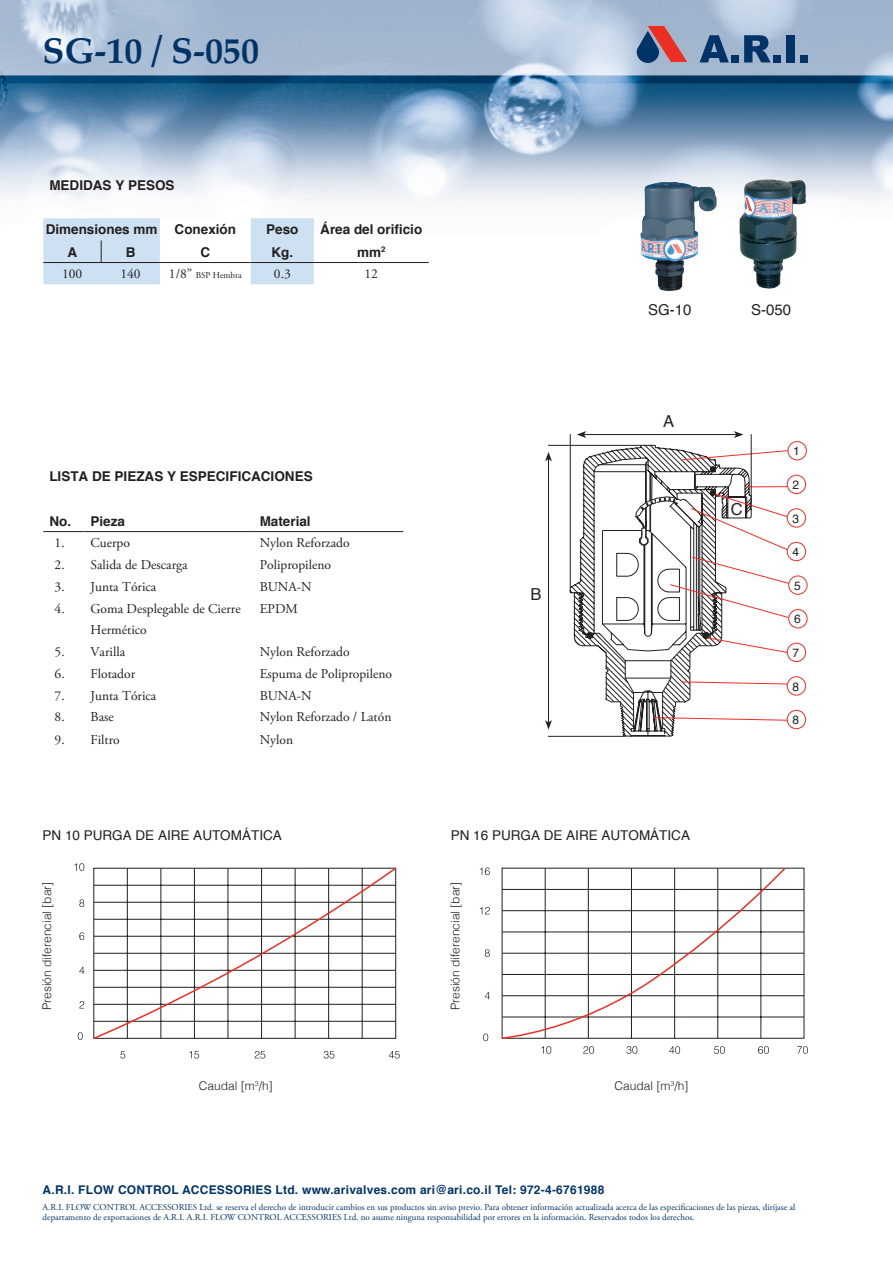
<style>
.page{position:relative;width:893px;height:1263px;background:#fff}
.page>*{position:absolute;margin:0;border:0;box-sizing:border-box;transform-origin:0 0}
.t1{font:700 36px "Palatino";color:#003367}
.t2{font:16.5px "Helvetica";color:#231f20}
.t3{font:15px "Helvetica";color:#231f20}
.t4{font:13.5px "Adobe Garamond Pro";color:#231f20}
.t5{font:700 13.5px "Helvetica";color:#231f20}
.t6{font:13.5px "Helvetica";color:#231f20}
.t7{font:700 12px "Helvetica";letter-spacing:.02em;color:#003367}
.t8{font:300 12px "Helvetica";color:#231f20}
.t9{font:12px "Helvetica";color:#231f20}
.t10{font:9px/10.8px "Adobe Garamond Pro";color:#003367}
.t11{font:9px "Adobe Garamond Pro";color:#231f20}
.t12{font:700 7.8px "Helvetica";color:#231f20}
.t13{font:300 7.05px "Helvetica";color:#231f20}
</style>
<div class="page">
<img style="left:0;top:0;width:893px;height:285px">
<svg style="left:635px;top:26px;width:52px;height:37px;background:#946e82"></svg>
<svg style="left:699px;top:35px;width:30px;height:27px"></svg>
<div style="left:731px;top:55px;width:8px;height:7px;background:#003367"></div>
<svg style="left:744px;top:35px;width:27px;height:27px"></svg>
<div style="left:773px;top:55px;width:8px;height:7px;background:#003367"></div>
<div style="left:786px;top:35px;width:8px;height:27px;background:#003367"></div>
<div style="left:800px;top:55px;width:8px;height:7px;background:#003367"></div>
<hr style="left:43px;top:531px;width:42px;height:1px;background:#231f20">
<hr style="left:85px;top:531px;width:169px;height:1px;background:#231f20">
<hr style="left:254px;top:531px;width:149px;height:1px;background:#231f20">
<hr style="left:314px;top:262px;width:115px;height:1px;background:#231f20">
<svg style="left:43px;top:218px;width:271px;height:66px"></svg>
<hr style="left:43px;top:262px;width:58px;height:1px;background:#231f20">
<div style="left:787px;top:542px;width:19px;height:19px;border:1px solid #ee2e22;border-radius:50%"></div>
<div style="left:787px;top:508px;width:19px;height:19px;border:1px solid #ee2e22;border-radius:50%"></div>
<div style="left:787px;top:475px;width:19px;height:19px;border:1px solid #ee2e22;border-radius:50%"></div>
<div style="left:788px;top:441px;width:19px;height:19px;border:1px solid #ee2e22;border-radius:50%"></div>
<div style="left:788px;top:576px;width:19px;height:19px;border:1px solid #ee2e22;border-radius:50%"></div>
<div style="left:788px;top:609px;width:19px;height:19px;border:1px solid #ee2e22;border-radius:50%"></div>
<div style="left:787px;top:643px;width:19px;height:19px;border:1px solid #ee2e22;border-radius:50%"></div>
<div style="left:787px;top:676px;width:19px;height:19px;border:1px solid #ee2e22;border-radius:50%"></div>
<div style="left:787px;top:710px;width:19px;height:19px;border:1px solid #ee2e22;border-radius:50%"></div>
<hr style="left:570px;top:434px;width:1px;height:153px;background:#231f20">
<hr style="left:548px;top:445px;width:93px;height:1px;background:#231f20">
<hr style="left:548px;top:736px;width:77px;height:1px;background:#231f20">
<hr style="left:548px;top:459px;width:1px;height:263px;background:#231f20">
<svg style="left:545px;top:452px;width:7px;height:9px"></svg>
<svg style="left:545px;top:720px;width:7px;height:9px"></svg>
<svg style="left:574px;top:431px;width:219px;height:306px"></svg>
<img style="left:736px;top:177px;width:71px;height:112px">
<img style="left:636px;top:174px;width:84px;height:117px">
<svg style="left:483px;top:1033px;width:5px;height:8px"></svg>
<svg style="left:541px;top:1046px;width:10px;height:8px"></svg>
<svg style="left:626px;top:1046px;width:11px;height:8px"></svg>
<svg style="left:583px;top:1046px;width:11px;height:8px"></svg>
<svg style="left:669px;top:1046px;width:11px;height:8px"></svg>
<svg style="left:714px;top:1046px;width:11px;height:8px"></svg>
<svg style="left:758px;top:1046px;width:11px;height:8px"></svg>
<svg style="left:797px;top:1046px;width:11px;height:8px"></svg>
<svg style="left:485px;top:992px;width:5px;height:7px"></svg>
<svg style="left:485px;top:949px;width:5px;height:8px"></svg>
<svg style="left:480px;top:907px;width:10px;height:7px"></svg>
<svg style="left:480px;top:867px;width:10px;height:8px"></svg>
<hr style="left:502px;top:1017px;width:302px;height:1px;background:#231f20">
<hr style="left:502px;top:995px;width:302px;height:1px;background:#231f20">
<hr style="left:502px;top:974px;width:302px;height:1px;background:#231f20">
<hr style="left:502px;top:953px;width:302px;height:1px;background:#231f20">
<hr style="left:502px;top:932px;width:302px;height:1px;background:#231f20">
<hr style="left:502px;top:910px;width:302px;height:1px;background:#231f20">
<hr style="left:502px;top:889px;width:302px;height:1px;background:#231f20">
<svg style="left:501px;top:867px;width:285px;height:172px"></svg>
<svg style="left:78px;top:1032px;width:5px;height:8px"></svg>
<svg style="left:189px;top:1051px;width:10px;height:7px"></svg>
<svg style="left:120px;top:1051px;width:5px;height:7px"></svg>
<svg style="left:255px;top:1051px;width:10px;height:7px"></svg>
<svg style="left:324px;top:1051px;width:10px;height:7px"></svg>
<svg style="left:389px;top:1051px;width:11px;height:7px"></svg>
<svg style="left:79px;top:1001px;width:5px;height:7px"></svg>
<svg style="left:79px;top:967px;width:5px;height:7px"></svg>
<svg style="left:79px;top:899px;width:5px;height:8px"></svg>
<svg style="left:79px;top:932px;width:5px;height:8px"></svg>
<svg style="left:74px;top:863px;width:10px;height:8px"></svg>
<svg style="left:93px;top:867px;width:304px;height:172px"></svg>
<h1 class="t1" style="left:43px;top:20px;width:218px">SG-10 S/ -050</h1>
<h3 class="t5" style="left:49px;top:175px;width:127px">MEDIDAS Y PESOS</h3>
<h3 class="t5" style="left:46px;top:219px;width:113px">Dimensiones mm</h3>
<h3 class="t5" style="left:175px;top:219px;width:63px">Conexión</h3>
<h3 class="t5" style="left:266px;top:219px;width:34px">Peso</h3>
<h3 class="t5" style="left:320px;top:219px;width:104px">Área del orificio</h3>
<h3 class="t5" style="left:67px;top:241px;width:11px">A</h3>
<h3 class="t5" style="left:126px;top:241px;width:11px">B</h3>
<h3 class="t5" style="left:200px;top:241px;width:11px">C</h3>
<h3 class="t5" style="left:271px;top:241px;width:23px">Kg.</h3>
<p class="t12" style="left:381px;top:243px;width:6px">2</p>
<h3 class="t5" style="left:357px;top:241px;width:26px">mm</h3>
<h3 class="t4" style="left:62px;top:266px;width:22px">100</h3>
<h3 class="t4" style="left:120px;top:266px;width:22px">140</h3>
<h3 class="t4" style="left:169px;top:266px;width:25px">1/8”</h3>
<p class="t11" style="left:196px;top:270px;width:48px">BSP Hembra</p>
<h3 class="t4" style="left:274px;top:266px;width:18px">0.3</h3>
<h3 class="t4" style="left:364px;top:266px;width:15px">12</h3>
<h3 class="t3" style="left:648px;top:298px;width:45px">SG-10</h3>
<h3 class="t5" style="left:49px;top:466px;width:265px">LISTA DE PIEZAS Y ESPECIFICACIONES</h3>
<h3 class="t5" style="left:260px;top:510px;width:53px">Material</h3>
<h3 class="t5" style="left:91px;top:510px;width:36px">Pieza</h3>
<h3 class="t5" style="left:49px;top:510px;width:23px">No.</h3>
<h3 class="t4" style="left:55px;top:535px;width:12px">1.</h3>
<h3 class="t4" style="left:91px;top:535px;width:41px">Cuerpo</h3>
<h3 class="t4" style="left:260px;top:535px;width:91px">Nylon Reforzado</h3>
<h3 class="t4" style="left:55px;top:557px;width:12px">2.</h3>
<h3 class="t4" style="left:91px;top:557px;width:99px">Salida de Descarga</h3>
<h3 class="t4" style="left:260px;top:557px;width:73px">Polipropileno</h3>
<h3 class="t4" style="left:55px;top:579px;width:12px">3.</h3>
<h3 class="t4" style="left:91px;top:579px;width:67px">Junta Tórica</h3>
<h3 class="t4" style="left:260px;top:579px;width:54px">BUNA N-</h3>
<h3 class="t4" style="left:55px;top:601px;width:12px">4.</h3>
<h3 class="t4" style="left:55px;top:644px;width:12px">5.</h3>
<h3 class="t4" style="left:91px;top:601px;width:152px">Goma Desplegable de Cierre</h3>
<h3 class="t4" style="left:91px;top:622px;width:58px">Hermético</h3>
<h3 class="t4" style="left:91px;top:644px;width:36px">Varilla</h3>
<h3 class="t4" style="left:260px;top:601px;width:40px">EPDM</h3>
<h3 class="t4" style="left:260px;top:644px;width:91px">Nylon Reforzado</h3>
<h3 class="t4" style="left:55px;top:665px;width:12px">6.</h3>
<h3 class="t4" style="left:91px;top:665px;width:46px">Flotador</h3>
<h3 class="t4" style="left:260px;top:665px;width:134px">Espuma de Polipropileno</h3>
<h3 class="t4" style="left:55px;top:687px;width:12px">7.</h3>
<h3 class="t4" style="left:91px;top:687px;width:67px">Junta Tórica</h3>
<h3 class="t4" style="left:260px;top:687px;width:54px">BUNA N-</h3>
<h3 class="t4" style="left:55px;top:709px;width:12px">8.</h3>
<h3 class="t4" style="left:91px;top:709px;width:25px">Base</h3>
<h3 class="t4" style="left:260px;top:709px;width:133px">Nylon Reforzado / Latón</h3>
<h3 class="t4" style="left:55px;top:732px;width:12px">9.</h3>
<h3 class="t4" style="left:91px;top:732px;width:31px">Filtro</h3>
<h3 class="t4" style="left:260px;top:732px;width:35px">Nylon</h3>
<h3 class="t6" style="left:43px;top:825px;width:241px">PN 10 PURGA DE AIRE AUTOMÁTICA</h3>
<h2 class="t2" style="left:531px;top:582px;width:13px">B</h2>
<h2 class="t2" style="left:663px;top:408px;width:13px">A</h2>
<h3 class="t6" style="left:451px;top:825px;width:241px">PN 16 PURGA DE AIRE AUTOMÁTICA</h3>
<h3 class="t8" style="left:37px;top:1010px;width:130px;rotate:-90deg">Presión diferencial [bar[</h3>
<h3 class="t8" style="left:445px;top:1010px;width:130px;rotate:-90deg">Presión diferencial [bar[</h3>
<h3 class="t8" style="left:199px;top:1075px;width:75px">Caudal [m ]h/</h3>
<p class="t13" style="left:670px;top:1077px;width:5px">3</p>
<p class="t13" style="left:255px;top:1077px;width:5px">3</p>
<h3 class="t8" style="left:614px;top:1075px;width:75px">Caudal [m [h/</h3>
<h3 class="t7" style="left:43px;top:1180px;width:563px">A R. .I. FLOW CONTROL ACCESSORIES Ltd. www.arivalves.com ari@ari.co i l. Tel: 972-4-6761988</h3>
<h3 class="t3" style="left:751px;top:298px;width:42px">S-050</h3>
<h2 class="t2" style="left:731px;top:496px;width:13px">C</h2>
<h3 class="t9" style="left:793px;top:442px;width:8px">1</h3>
<h3 class="t9" style="left:792px;top:476px;width:8px">2</h3>
<h3 class="t9" style="left:792px;top:509px;width:8px">3</h3>
<h3 class="t9" style="left:792px;top:543px;width:8px">4</h3>
<h3 class="t9" style="left:794px;top:576px;width:8px">5</h3>
<h3 class="t9" style="left:794px;top:610px;width:8px">6</h3>
<h3 class="t9" style="left:792px;top:643px;width:8px">7</h3>
<h3 class="t9" style="left:792px;top:677px;width:8px">8</h3>
<h3 class="t9" style="left:792px;top:711px;width:8px">8</h3>
<p class="t10" style="left:43px;top:1202px;width:754px">A R. .I. FLOW CONTROL ACCESSORIES Ltd se. reserva el derecho de introducir cambios en sus productos sin aviso previo. Para obtener información actualizada acerca de las especificaciones de las piezas, diríjase al departamento de exportaciones de A R. A.I. R. .I. FLOW CONTROL ACCESSORIES Ltd. no asume ninguna responsabilidad por errores en la información. Reservados todos los derechos.</p>
</div>
